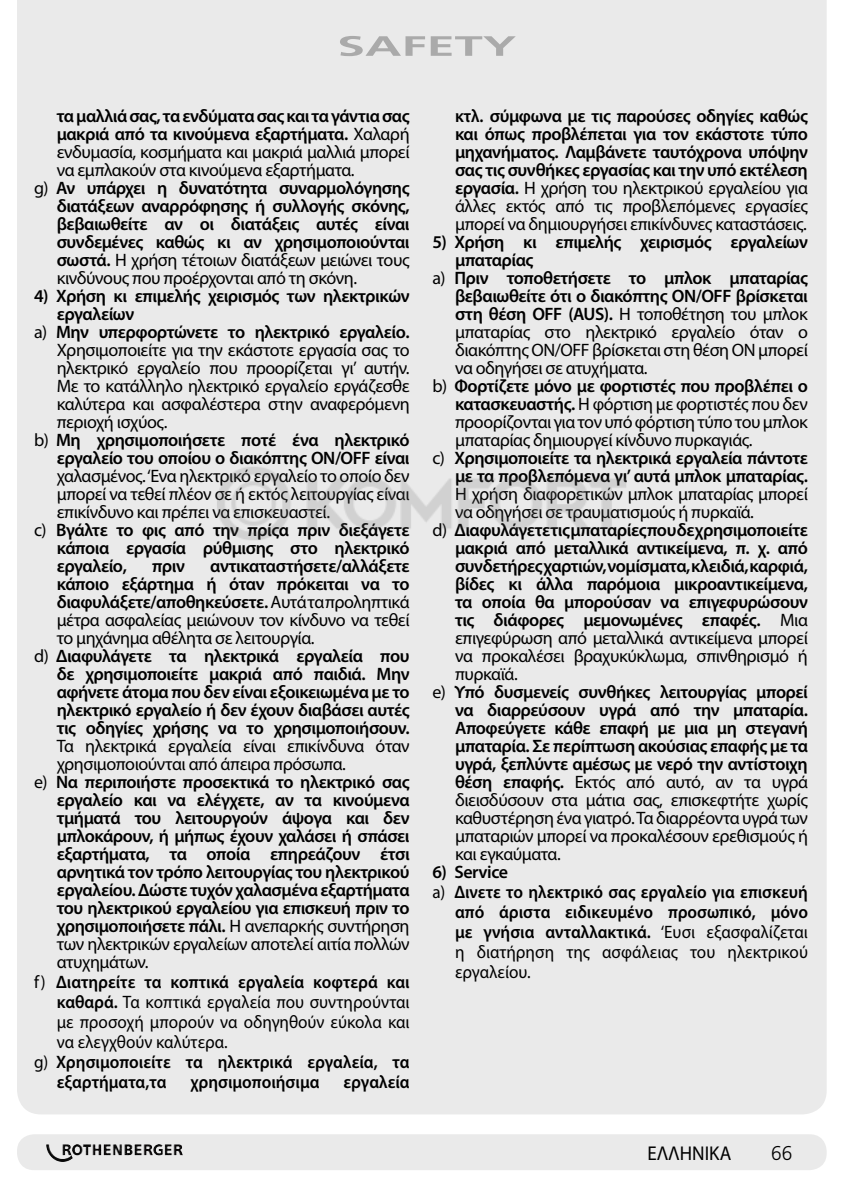
<style>
.page{position:relative;width:842px;height:1191px;background:#fff}
.page>*{position:absolute;margin:0;border:0;box-sizing:border-box;transform-origin:0 0}
.texto_negrita{font:700 28px "Frutiger";color:#aaa;scale:1.8 1}
.t1{font:20px "Myriad Pro";color:#000;scale:.95 1}
.t2{font:300 20px "Frutiger";color:#000;scale:.95 1}
.ABC_myriad_pro{font:600 18px/18px "Myriad Pro";letter-spacing:-.025em;color:#000;text-align:justify}
.ABC_myriad_pro-2{font:18px/18px "Myriad Pro";letter-spacing:-.025em;color:#000;text-align:justify}
.ABC_myriad_pro-3{font:600 18px/18px "Myriad Pro";letter-spacing:-.025em;color:#000;text-align:justify;scale:.95 1}
.ABC_myriad_pro-4{font:18px/20px "Myriad Pro";letter-spacing:-.025em;color:#000;text-align:justify;scale:.95 1}
.ABC_myriad_pro-5{font:600 18px/20px "Myriad Pro";color:#000;scale:.95 1}
.s1{font-weight:600}
.s2{font-weight:400}
</style>
<div class="page">
<div style="left:17px;top:0;width:810px;height:1114px;background:#eaeaea"></div>
<div style="left:17px;top:1134px;width:810px;height:36px;background:#eaeaea"></div>
<img style="left:46px;top:1144px;width:136px;height:17px">
<img style="left:210px;top:457px;width:421px;height:92px">
<p class="texto_negrita" style="left:337px;top:30px;width:101px">SAFETY</p>
<p class="ABC_myriad_pro-2" style="left:57px;top:107px;width:354px"><span class="s1">τα µαλλιά σας, τα ενδύµατα σας και τα γάντια σας µακριά από τα κινούµενα εξαρτήµατα.</span> Χαλαρή ενδυµασία, κοσµήµατα και µακριά µαλλιά µπορεί να εµπλακούν στα κινούµενα εξαρτήµατα.</p>
<p class="ABC_myriad_pro" style="left:57px;top:179px;width:354px;text-indent:-23px"><span class="s2">g)</span> Αν υπάρχει η δυνατότητα συναρµολόγησης διατάξεων αναρρόφησης ή συλλογής σκόνης, βεβαιωθείτε αν οι διατάξεις αυτές είναι συνδεµένες καθώς κι αν χρησιµοποιούνται σωστά. <span class="s2">Η χρήση τέτοιων διατάξεων µειώνει τους κινδύνους που προέρχονται από τη σκόνη.</span></p>
<p class="ABC_myriad_pro" style="left:57px;top:287px;width:354px;text-indent:-23px">4) Χρήση κι επιµελής χειρισµός των ηλεκτρικών εργαλείων</p>
<p class="ABC_myriad_pro-2" style="left:57px;top:323px;width:354px;text-indent:-23px">a) <span class="s1">Μην υπερφορτώνετε το ηλεκτρικό εργαλείο.<br></span>Χρησιµοποιείτε για την εκάστοτε εργασία σας το ηλεκτρικό εργαλείο που προορίζεται γι’ αυτήν.<br>Με το κατάλληλο ηλεκτρικό εργαλείο εργάζεσθε καλύτερα και ασφαλέστερα στην αναφερόµενη περιοχή ισχύος.</p>
<p class="ABC_myriad_pro-2" style="left:57px;top:431px;width:354px;text-indent:-23px">b) <span class="s1">Μη χρησιµοποιήσετε ποτέ ένα ηλεκτρικό εργαλείο του οποίου ο διακόπτης ON/OFF είναι </span>χαλασµένος. ‘Ενα ηλεκτρικό εργαλείο το οποίο δεν µπορεί να τεθεί πλέον σε ή εκτός λειτουργίας είναι επικίνδυνο και πρέπει να επισκευαστεί.</p>
<p class="ABC_myriad_pro" style="left:57px;top:521px;width:354px;text-indent:-23px"><span class="s2">c)</span> Βγάλτε το φις από την πρίςα πριν διεξάγετε κάποια εργασία ρύθµισης στο ηλεκτρικό εργαλείο,</p>
<p class="ABC_myriad_pro-2" style="left:57px;top:557px;width:354px;text-indent:154px"><span class="s1">αντικαταστήσετε/αλλάξετε κάποιο εξάρτηµα ή όταν πρόκειται να το διαφυλάξετε/αποθηκεύσετε.</span> Αυτά τα προληπτικά µέτρα ασφαλείας µειώνουν τον κίνδυνο να τεθεί το µηχάνηµα αθέλητα σε λειτουργία.</p>
<p class="ABC_myriad_pro" style="left:57px;top:647px;width:354px;text-indent:-23px"><span class="s2">d)</span> Διαφυλάγετε τα ηλεκτρικά εργαλεία που δε χρησιµοποιείτε µακριά από παιδιά. Μην αφήνετε άτοµα που δεν είναι εξοικειωµένα µε το ηλεκτρικό εργαλείο ή δεν έχουν διαβάσει αυτές τις οδηγίες χρήσης να το χρησιµοποιήσουν.<br><span class="s2">Τα ηλεκτρικά εργαλεία είναι επικίνδυνα όταν χρησιµοποιούνται από άπειρα πρόσωπα.</span></p>
<p class="ABC_myriad_pro" style="left:57px;top:773px;width:354px;text-indent:-23px"><span class="s2">e)</span> Να περιποιήστε προσεκτικά το ηλεκτρικό σας εργαλείο και να ελέγχετε, αν τα κινούµενα τµήµατά του λειτουργούν άψογα και δεν µπλοκάρουν, ή µήπως έχουν χαλάσει ή σπάσει εξαρτήµατα, τα οποία επηρεάζουν έτσι αρνητικά τον τρόπο λειτουργίας του ηλεκτρικού εργαλείου. Δώστε τυχόν χαλασµένα εξαρτήµατα του ηλεκτρικού εργαλείου για επισκευή πριν το χρησιµοποιήσετε πάλι. <span class="s2">Η ανεπαρκής συντήρηση των ηλεκτρικών εργαλείων αποτελεί αιτία πολλών ατυχηµάτων.</span></p>
<p class="ABC_myriad_pro-4" style="left:57px;top:972px;width:373px;text-indent:-23px">f) <span class="s1">Διατηρείτε τα κοπτικά εργαλεία κοφτερά και καθαρά.</span> Τα κοπτικά εργαλεία που συντηρούνται µε προσοχή µπορούν να οδηγηθούν εύκολα και να ελεγχθούν καλύτερα.</p>
<p class="ABC_myriad_pro-5" style="left:57px;top:1052px;width:373px;text-indent:-23px"><span class="s2">g)</span> Χρησιµοποιείτε τα ηλεκτρικά εργαλεία, τα εξαρτήµατα,τα</p>
<p class="ABC_myriad_pro" style="left:152px;top:557px;width:34px">πριν</p>
<p class="ABC_myriad_pro-5" style="left:190px;top:1072px;width:137px">χρησιµοποιήσιµα</p>
<p class="ABC_myriad_pro-5" style="left:343px;top:1072px;width:71px">εργαλεία</p>
<p class="ABC_myriad_pro-3" style="left:455px;top:107px;width:373px">κτλ. σύµφωνα µε τις παρούσες οδηγίες καθώς και όπως προβλέπεται για τον εκάστοτε τύπο µηχανήµατος. Λαµβάνετε ταυτόχρονα υπόψην σας τις συνθήκες εργασίας και την υπό εκτέλεση εργασία. <span class="s2">Η χρήση του ηλεκτρικού εργαλείου για άλλες εκτός από τις προβλεπόµενες εργασίες µπορεί να δηµιουργήσει επικίνδυνες καταστάσεις.</span></p>
<p class="ABC_myriad_pro" style="left:455px;top:233px;width:354px;text-indent:-23px">5) Χρήση κι επιµελής χειρισµός εργαλείων µπαταρίας</p>
<p class="ABC_myriad_pro-2" style="left:455px;top:269px;width:354px;text-indent:-23px">a) <span class="s1">Πριν τοποθετήσετε το µπλοκ µπαταρίας βεβαιωθείτε ότι ο διακόπτης ON/OFF βρίσκεται στη θέση OFF (AUS).</span> Η τοποθέτηση του µπλοκ µπαταρίας στο ηλεκτρικό εργαλείο όταν ο διακόπτης ON/OFF βρίσκεται στη θέση ON µπορεί να οδηγήσει σε ατυχήµατα.</p>
<p class="ABC_myriad_pro-2" style="left:455px;top:377px;width:354px;text-indent:-23px">b) <span class="s1">Φορτίζετε µόνο µε φορτιστές που προβλέπει ο κατασκευαστής.</span> Η φόρτιση µε φορτιστές που δεν προορίζονται για τον υπό φόρτιση τύπο του µπλοκ µπαταρίας δηµιουργεί κίνδυνο πυρκαγιάς.</p>
<p class="ABC_myriad_pro" style="left:455px;top:449px;width:354px;text-indent:-23px"><span class="s2">c)</span> Χρησιµοποιείτε τα ηλεκτρικά εργαλεία πάντοτε µε τα προβλεπόµενα γι’ αυτά µπλοκ µπαταρίας.<br><span class="s2">Η χρήση διαφορετικών µπλοκ µπαταρίας µπορεί να οδηγήσει σε τραυµατισµούς ή πυρκαϊά.</span></p>
<p class="ABC_myriad_pro" style="left:455px;top:521px;width:354px;text-indent:-23px"><span class="s2">d)</span> Διαφυλάγετε τις µπαταρίες που δε χρησιµοποιείτε µακριά από µεταλλικά αντικείµενα, π. χ. από συνδετήρες χαρτιών, νοµίσµατα, κλειδιά, καρφιά, βίδες κι άλλα παρόµοια µικροαντικείµενα, τα οποία θα µπορούσαν να επιγεφυρώσουν τις διάφορες µεµονωµένες επαφές. <span class="s2">Μια επιγεφύρωση από µεταλλικά αντικείµενα µπορεί να προκαλέσει βραχυκύκλωµα, σπινθηρισµό ή πυρκαϊά.</span></p>
<p class="ABC_myriad_pro" style="left:455px;top:683px;width:354px;text-indent:-23px"><span class="s2">e)</span> Υπό δυσµενείς συνθήκες λειτουργίας µπορεί να διαρρεύσουν υγρά από την µπαταρία.<br>Αποφεύγετε κάθε επαφή µε µια µη στεγανή µπαταρία. Σε περίπτωση ακούσιας επαφής µε τα υγρά, ξεπλύντε αµέσως µε νερό την αντίστοιχη θέση επαφής. <span class="s2">Εκτός από αυτό, αν τα υγρά διεισδύσουν στα µάτια σας, επισκεφτήτε χωρίς καθυστέρηση ένα γιατρό. Τα διαρρέοντα υγρά των µπαταριών µπορεί να προκαλέσουν ερεθισµούς ή και εγκαύµατα.</span></p>
<p class="ABC_myriad_pro" style="left:432px;top:863px;width:77px">6) Service</p>
<p class="ABC_myriad_pro-3" style="left:455px;top:882px;width:373px;line-height:20px;text-indent:-23px"><span class="s2">a)</span> Δινετε το ηλεκτρικό σας εργαλείο για επισκευή από άριστα ειδικευµένο προσωπικό, µόνο µε γνήσια ανταλλακτικά. <span class="s2">‘Ευσι εξασφαλίζεται η διατήρηση της ασφάλειας του ηλεκτρικού εργαλείου.</span></p>
<p class="t1" style="left:647px;top:1141px;width:90px">ΕΛΛΗΝΙΚΑ</p>
<p class="t2" style="left:771px;top:1141px;width:24px">66</p>
</div>
